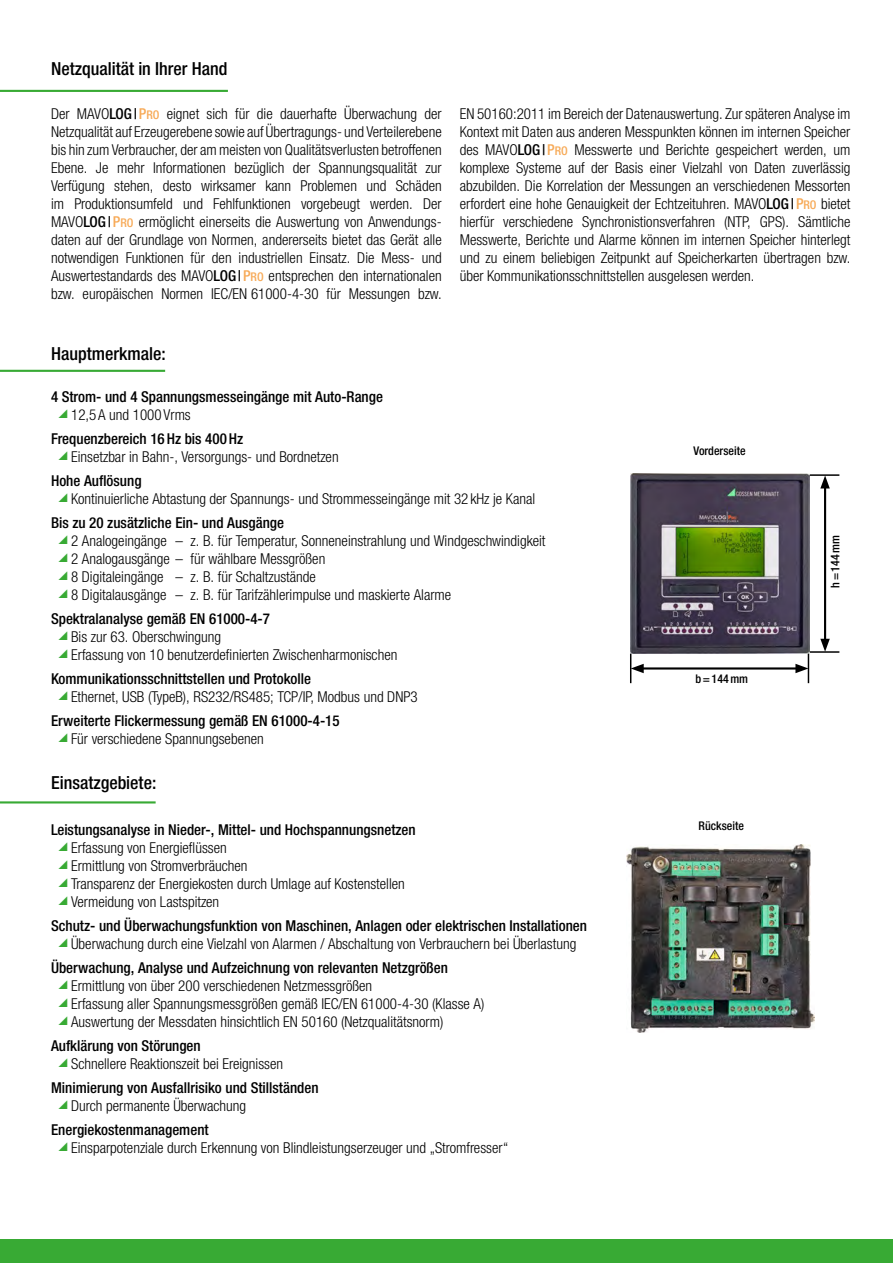
<style>
.page{position:relative;width:893px;height:1263px;background:#fff}
.page>*{position:absolute;margin:0;border:0;box-sizing:border-box;transform-origin:0 0}
.t1{font:500 condensed 18px "Helvetica Neue LTW1 G";color:#000}
.t2{font:300 condensed 15px/18px "Helvetica Neue LTW1 G";color:#000}
.t3{font:500 condensed 15px "Helvetica Neue LTW1 G";color:#000}
.t4{font:500 condensed 12px "Helvetica Neue LTW1 G";color:#000}
.s1{font-weight:500}
.s2{font-weight:500;color:#f7aa58}
.s3{font-weight:500;font-size:12px;color:#f7aa58}
</style>
<div class="page">
<div style="left:0;top:1239px;width:893px;height:24px;background:#38aa34"></div>
<hr style="left:0;top:370px;width:165px;height:2px;background:#38aa34">
<hr style="left:0;top:801px;width:156px;height:2px;background:#38aa34">
<hr style="left:0;top:90px;width:228px;height:2px;background:#38aa34">
<img style="left:630px;top:474px;width:179px;height:180px">
<img style="left:626px;top:845px;width:189px;height:187px">
<hr style="left:640px;top:667px;width:159px;height:2px;background:#000">
<hr style="left:824px;top:485px;width:2px;height:158px;background:#000">
<svg style="left:820px;top:476px;width:10px;height:12px"></svg>
<svg style="left:820px;top:639px;width:10px;height:12px"></svg>
<svg style="left:630px;top:654px;width:14px;height:29px"></svg>
<svg style="left:795px;top:654px;width:14px;height:29px"></svg>
<hr style="left:810px;top:651px;width:29px;height:2px;background:#000">
<hr style="left:810px;top:474px;width:29px;height:2px;background:#000">
<p class="t1" style="left:51px;top:57px;width:178px">Netzqualität in Ihrer Hand</p>
<p class="t2" style="left:51px;top:105px;width:392px;text-align:justify">Der MAVO<span class="s1">LOG|</span> <span class="s2">P</span><span class="s3">RO</span> eignet sich für die dauerhafte Überwachung der Netzqualität auf Erzeugerebene sowie auf Übertragungs- und Verteilerebene bis hin zum Verbraucher, der am meisten von Qualitätsverlusten betroffenen Ebene. Je mehr Informationen bezüglich der Spannungsqualität zur Verfügung stehen, desto wirksamer kann Problemen und Schäden im Produktionsumfeld und Fehlfunktionen vorgebeugt werden. Der MAVO<span class="s1">LOG|</span><span class="s2">P</span><span class="s3">RO</span> ermöglicht einerseits die Auswertung von Anwendungs&shy;daten auf der Grundlage von Normen, andererseits bietet das Gerät alle notwendigen Funktionen für den industriellen Einsatz. Die Mess- und Auswertestandards des MAVO<span class="s1">LOG|</span> <span class="s2">P</span><span class="s3">RO</span> entsprechen den internationalen bzw. europäischen Normen IEC/EN 61000-4-30 für Messungen bzw.</p>
<p class="t2" style="left:460px;top:105px;width:392px;text-align:justify">EN 50160:2011 im Bereich der Datenauswertung. Zur späteren Analyse im Kontext mit Daten aus anderen Messpunkten können im internen Speicher des MAVO<span class="s1">LOG|</span> <span class="s2">P</span><span class="s3">RO</span> Messwerte und Berichte gespeichert werden, um komplexe Systeme auf der Basis einer Vielzahl von Daten zuverlässig abzubilden. Die Korrelation der Messungen an verschiedenen Messorten erfordert eine hohe Genauigkeit der Echtzeituhren. MAVO<span class="s1">LOG|</span> <span class="s2">P</span><span class="s3">RO</span> bietet hierfür verschiedene Synchronistionsverfahren (NTP, GPS). Sämtliche Messwerte, Berichte und Alarme können im internen Speicher hinterlegt und zu einem beliebigen Zeitpunkt auf Speicherkarten übertragen bzw. über Kommunikationsschnittstellen ausgelesen werden.</p>
<p class="t1" style="left:51px;top:342px;width:116px">Hauptmerkmale:</p>
<p class="t3" style="left:51px;top:387px;width:333px">4 Strom- und 4 Spannungsmesseingänge mit Auto-Range</p>
<p class="t2" style="left:71px;top:405px;width:121px">12,5A und 1000 Vrms</p>
<p class="t3" style="left:51px;top:429px;width:194px">Frequenzbereich 16Hz bis 400Hz</p>
<p class="t2" style="left:71px;top:447px;width:269px">Einsetzbar in Bahn-, Versorgungs- und Bordnetzen</p>
<p class="t3" style="left:51px;top:471px;width:92px">Hohe Auflösung</p>
<p class="t2" style="left:71px;top:489px;width:466px">Kontinuierliche Abtastung der Spannungs- und Strommesseingänge mit 32 kHz je Kanal</p>
<p class="t3" style="left:51px;top:513px;width:235px">Bis zu 20 zusätzliche Ein- und Ausgänge</p>
<p class="t2" style="left:71px;top:531px;width:476px">2 Analogeingänge – z. B. für Temperatur, Sonneneinstrahlung und Windgeschwindigkeit 2 Analogausgänge – für wählbare Messgrößen<br>8 Digitaleingänge – z. B. für Schaltzustände<br>8 Digitalausgänge – z. B. für Tarifzählerimpulse und maskierte Alarme</p>
<p class="t3" style="left:51px;top:609px;width:221px">Spektralanalyse gemäß EN 61000-4-7</p>
<p class="t2" style="left:71px;top:627px;width:328px">Bis zur 63. Oberschwingung<br>Erfassung von 10 benutzerdefinierten Zwischenharmonischen</p>
<p class="t3" style="left:51px;top:669px;width:261px">Kommunikationsschnittstellen und Protokolle</p>
<p class="t2" style="left:71px;top:687px;width:348px">Ethernet, USB (TypeB), RS232/RS485; TCP/IP, Modbus und DNP3</p>
<p class="t3" style="left:51px;top:711px;width:290px">Erweiterte Flickermessung gemäß EN 61000-4-15</p>
<p class="t2" style="left:71px;top:729px;width:194px">Für verschiedene Spannungsebenen</p>
<p class="t1" style="left:51px;top:772px;width:107px">Einsatzgebiete:</p>
<p class="t3" style="left:51px;top:820px;width:366px">Leistungsanalyse in Nieder-, Mittel- und Hochspannungsnetzen</p>
<p class="t2" style="left:71px;top:839px;width:335px">Erfassung von Energieflüssen<br>Ermittlung von Stromverbräuchen<br>Transparenz der Energiekosten durch Umlage auf Kostenstellen Vermeidung von Lastspitzen</p>
<p class="t3" style="left:51px;top:916px;width:537px">Schutz- und Überwachungsfunktion von Maschinen, Anlagen oder elektrischen Installationen</p>
<p class="t2" style="left:71px;top:935px;width:507px">Überwachung durch eine Vielzahl von Alarmen / Abschaltung von Verbrauchern bei Überlastung</p>
<p class="t3" style="left:51px;top:958px;width:398px">Überwachung, Analyse und Aufzeichnung von relevanten Netzgrößen</p>
<p class="t2" style="left:71px;top:977px;width:415px">Ermittlung von über 200 verschiedenen Netzmessgrößen<br>Erfassung aller Spannungsmessgrößen gemäß IEC/EN 61000-4-30 (Klasse A)<br>Auswertung der Messdaten hinsichtlich EN 50160 (Netzqualitätsnorm)</p>
<p class="t3" style="left:51px;top:1036px;width:151px">Aufklärung von Störungen</p>
<p class="t2" style="left:71px;top:1055px;width:213px">Schnellere Reaktionszeit bei Ereignissen</p>
<p class="t3" style="left:51px;top:1078px;width:269px">Minimierung von Ausfallrisiko und Stillständen</p>
<p class="t2" style="left:71px;top:1097px;width:177px">Durch permanente Überwachung</p>
<p class="t3" style="left:51px;top:1120px;width:159px">Energiekostenmanagement</p>
<p class="t2" style="left:71px;top:1139px;width:439px">Einsparpotenziale durch Erkennung von Blindleistungserzeuger und „Stromfresser“</p>
<p class="t4" style="left:694px;top:443px;width:54px">Vorderseite</p>
<p class="t4" style="left:696px;top:671px;width:54px">b=144mm</p>
<p class="t4" style="left:699px;top:818px;width:47px">Rückseite</p>
<p class="t4" style="left:828px;top:588px;width:54px;rotate:-90deg">h=144mm</p>
</div>
